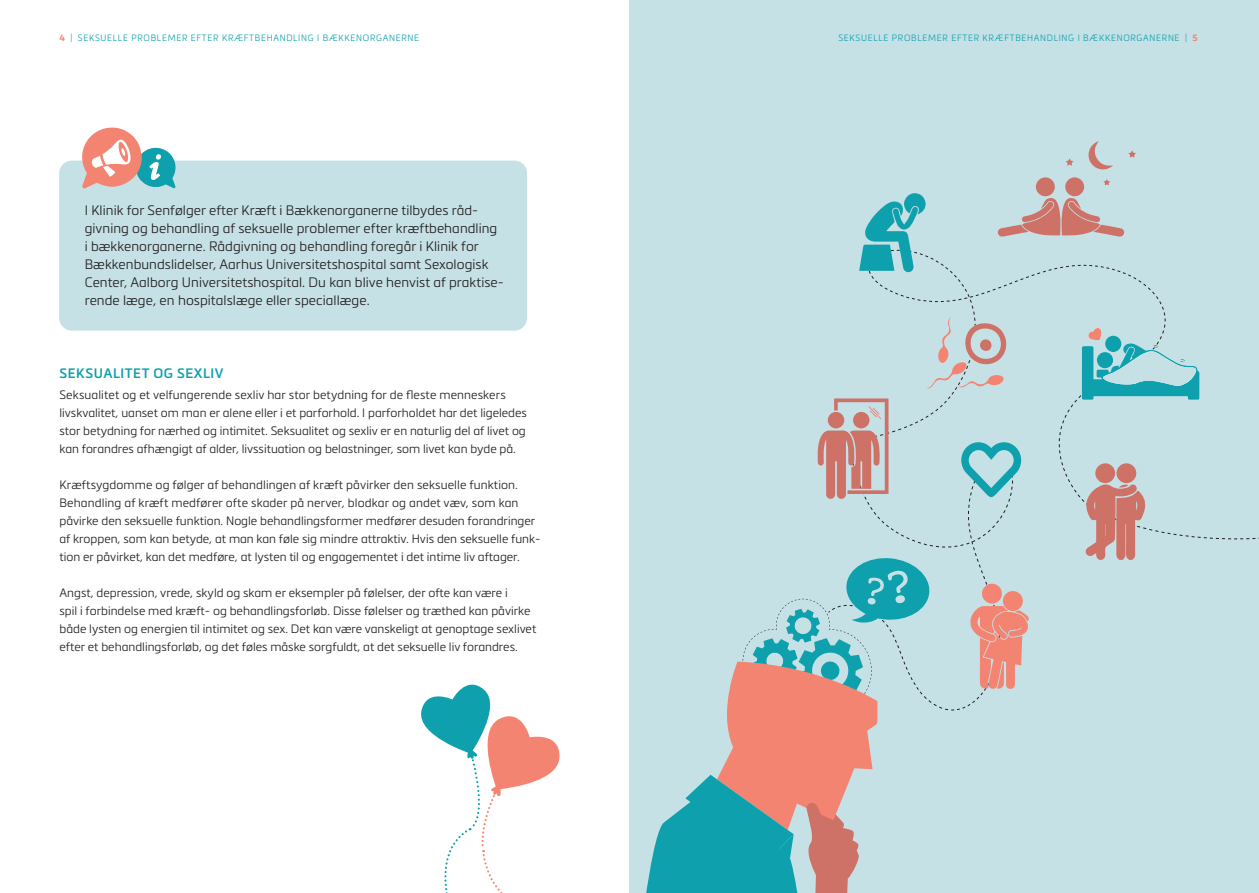
<style>
.page{position:relative;width:1259px;height:893px;background:#fff}
.page>*{position:absolute;margin:0;border:0;box-sizing:border-box;transform-origin:0 0}
.t1{font:300 13.5px/18px "Metronic Pro";letter-spacing:.005em;color:#231f20}
.t2{font:600 13.5px "Metronic Pro";letter-spacing:.04em;color:#0ea0ac}
.t3{font:300 12px/18px "Metronic Pro";color:#231f20}
.t4{font:300 9px "Metronic Pro";letter-spacing:.08em;color:#0ea0ac}
.s1{font-weight:700;color:#f48472}
</style>
<div class="page">
<div style="left:629px;top:0;width:630px;height:893px;background:#c5e1e6"></div>
<div style="left:1065px;top:177px;width:19px;height:20px;background:#ce7268;border-radius:50%"></div>
<div style="left:1036px;top:177px;width:19px;height:19px;background:#ce7268;border-radius:50%"></div>
<svg style="left:1088px;top:141px;width:25px;height:28px"></svg>
<svg style="left:1066px;top:159px;width:7px;height:7px"></svg>
<svg style="left:1128px;top:150px;width:8px;height:8px"></svg>
<svg style="left:1103px;top:179px;width:7px;height:6px"></svg>
<div style="left:59px;top:161px;width:468px;height:170px;background:#c5e1e6;border-radius:13px"></div>
<svg style="left:82px;top:127px;width:94px;height:61px"></svg>
<svg style="left:421px;top:684px;width:139px;height:209px"></svg>
<svg style="left:646px;top:193px;width:613px;height:700px"></svg>
<p class="t4" style="left:60px;top:32px;width:361px"><span class="s1">4</span> | SEKSUELLE PROBLEMER EFTER KRÆFTBEHANDLING I BÆKKENORGANERNE</p>
<p class="t4" style="left:838px;top:32px;width:361px">SEKSUELLE PROBLEMER EFTER KRÆFTBEHANDLING I BÆKKENORGANERNE | <span class="s1">5</span></p>
<p class="t1" style="left:85px;top:201px;width:421px">I Klinik for Senfølger efter Kræft i Bækkenorganerne tilbydes råd&shy;givning og behandling af seksuelle problemer efter kræftbehandling<br>i bækkenorganerne. Rådgivning og behandling foregår i Klinik for Bækkenbundslidelser, Aarhus Universitetshospital samt Sexologisk Center, Aalborg Universitetshospital. Du kan blive henvist af praktise&shy;rende læge, en hospitalslæge eller speciallæge.</p>
<p class="t2" style="left:60px;top:365px;width:166px">SEKSUALITET OG SEXLIV</p>
<p class="t3" style="left:60px;top:386px;width:469px">Seksualitet og et velfungerende sexliv har stor betydning for de fleste menneskers livskvalitet, uanset om man er alene eller i et parforhold. I parforholdet har det ligeledes stor betydning for nærhed og intimitet. Seksualitet og sexliv er en naturlig del af livet og kan forandres afhængigt af alder, livssituation og belastninger, som livet kan byde på.</p>
<p class="t3" style="left:60px;top:476px;width:482px">Kræftsygdomme og følger af behandlingen af kræft påvirker den seksuelle funktion.<br>Behandling af kræft medfører ofte skader på nerver, blodkar og andet væv, som kan påvirke den seksuelle funktion. Nogle behandlingsformer medfører desuden forandringer af kroppen, som kan betyde, at man kan føle sig mindre attraktiv. Hvis den seksuelle funk&shy;tion er påvirket, kan det medføre, at lysten til og engagementet i det intime liv aftager.</p>
<p class="t3" style="left:60px;top:584px;width:478px">Angst, depression, vrede, skyld og skam er eksempler på følelser, der ofte kan være i<br>spil i forbindelse med kræft- og behandlingsforløb. Disse følelser og træthed kan påvirke både lysten og energien til intimitet og sex. Det kan være vanskeligt at genoptage sexlivet efter et behandlingsforløb, og det føles måske sorgfuldt, at det seksuelle liv forandres.</p>
</div>
